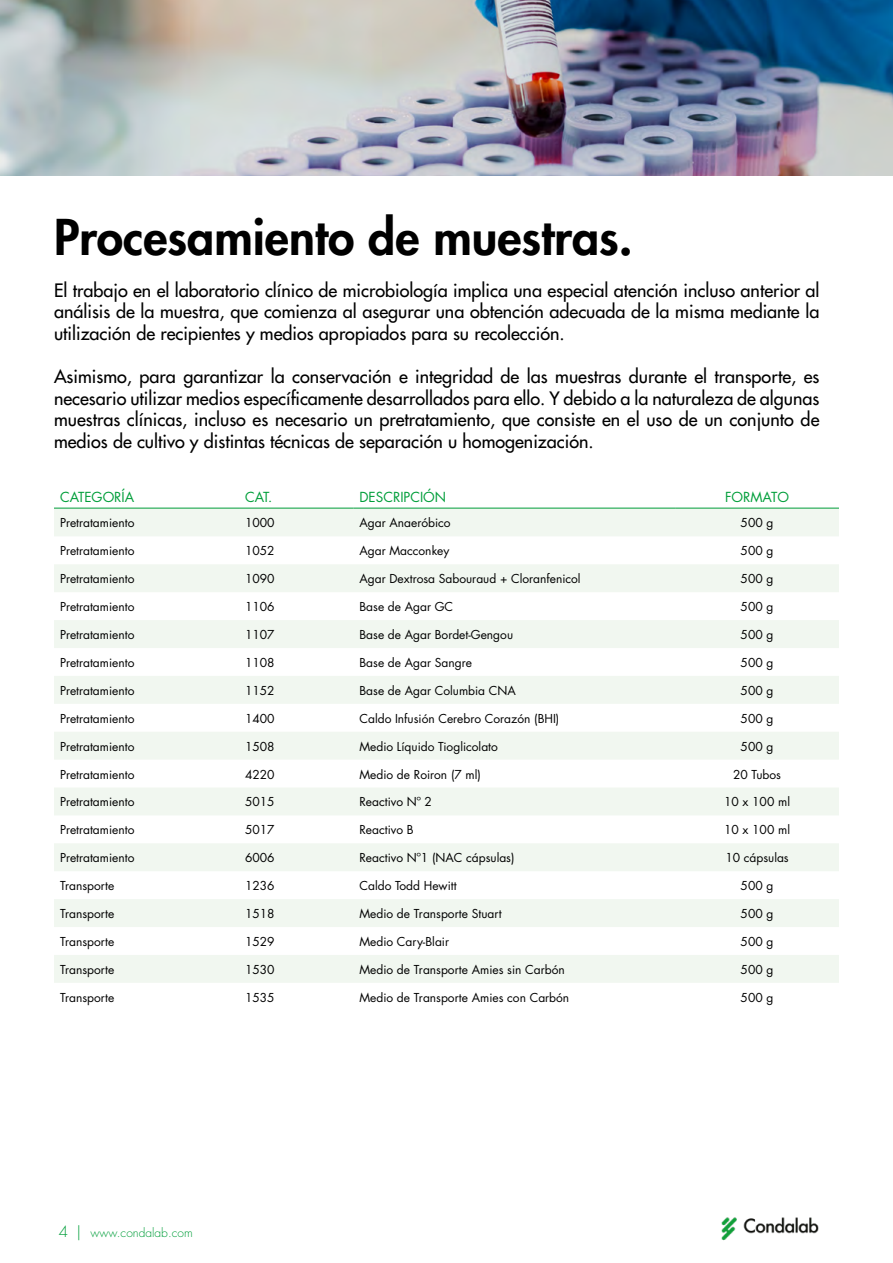
<style>
.page{position:relative;width:893px;height:1263px;background:#fff}
.page>*{position:absolute;margin:0;border:0;box-sizing:border-box;transform-origin:0 0}
.t1{font:800 48px "Futura Std";color:#000}
.t2{font:500 18px/21.6px "Futura Std";color:#000;text-align:justify}
.t3{font:13.5px "Futura Std";color:#009e3a}
.t4{font:12px "Futura Std";color:#000}
.t5{font:300 12px "Futura Std";color:#009e3a}
.s1{font-size:15px}
</style>
<div class="page">
<img style="left:721px;top:1217px;width:98px;height:24px">
<img style="left:0;top:0;width:893px;height:176px">
<svg style="left:54px;top:509px;width:785px;height:474px;fill:#f1f7f0"></svg>
<hr style="left:54px;top:508px;width:185px;height:1px;background:#009e3a">
<hr style="left:239px;top:508px;width:114px;height:1px;background:#009e3a">
<hr style="left:353px;top:508px;width:322px;height:1px;background:#009e3a">
<hr style="left:675px;top:508px;width:164px;height:1px;background:#009e3a">
<h1 class="t1" style="left:54px;top:207px;width:580px">Procesamiento de muestras.</h1>
<p class="t2" style="left:54px;top:279px;width:767px">El trabajo en el laboratorio clínico de microbiología implica una especial atención incluso anterior al análisis de la muestra, que comienza al asegurar una obtención adecuada de la misma mediante la utilización de recipientes y medios apropiados para su recolección.</p>
<p class="t2" style="left:54px;top:366px;width:767px">Asimismo, para garantizar la conservación e integridad de las muestras durante el transporte, es necesario utilizar medios específicamente desarrollados para ello. Y debido a la naturaleza de algunas muestras clínicas, incluso es necesario un pretratamiento, que consiste en el uso de un conjunto de medios de cultivo y distintas técnicas de separación u homogenización.</p>
<p class="t3" style="left:60px;top:488px;width:76px">CATEGORÍA</p>
<p class="t3" style="left:245px;top:488px;width:29px">CAT.</p>
<p class="t3" style="left:359px;top:488px;width:88px">DESCRIPCIÓN</p>
<p class="t3" style="left:725px;top:488px;width:65px">FORMATO</p>
<p class="t4" style="left:60px;top:515px;width:76px">Pretratamiento</p>
<p class="t4" style="left:245px;top:515px;width:31px">1000</p>
<p class="t4" style="left:359px;top:515px;width:93px">Agar Anaeróbico</p>
<p class="t4" style="left:741px;top:515px;width:34px">500 g</p>
<p class="t4" style="left:60px;top:543px;width:76px">Pretratamiento</p>
<p class="t4" style="left:245px;top:543px;width:31px">1052</p>
<p class="t4" style="left:359px;top:543px;width:92px">Agar Macconkey</p>
<p class="t4" style="left:741px;top:543px;width:34px">500 g</p>
<p class="t4" style="left:60px;top:571px;width:76px">Pretratamiento</p>
<p class="t4" style="left:245px;top:571px;width:31px">1090</p>
<p class="t4" style="left:359px;top:571px;width:223px">Agar Dextrosa Sabouraud + Cloranfenicol</p>
<p class="t4" style="left:741px;top:571px;width:34px">500 g</p>
<p class="t4" style="left:60px;top:599px;width:76px">Pretratamiento</p>
<p class="t4" style="left:245px;top:599px;width:31px">1106</p>
<p class="t4" style="left:359px;top:599px;width:95px">Base de Agar GC</p>
<p class="t4" style="left:741px;top:599px;width:34px">500 g</p>
<p class="t4" style="left:60px;top:627px;width:76px">Pretratamiento</p>
<p class="t4" style="left:245px;top:627px;width:31px">1107</p>
<p class="t4" style="left:359px;top:627px;width:155px">Base de Agar Bordet-Gengou</p>
<p class="t4" style="left:741px;top:627px;width:34px">500 g</p>
<p class="t4" style="left:60px;top:655px;width:76px">Pretratamiento</p>
<p class="t4" style="left:245px;top:655px;width:31px">1108</p>
<p class="t4" style="left:359px;top:655px;width:114px">Base de Agar Sangre</p>
<p class="t4" style="left:741px;top:655px;width:34px">500 g</p>
<p class="t4" style="left:60px;top:683px;width:76px">Pretratamiento</p>
<p class="t4" style="left:245px;top:683px;width:31px">1152</p>
<p class="t4" style="left:359px;top:683px;width:158px">Base de Agar Columbia CNA</p>
<p class="t4" style="left:741px;top:683px;width:34px">500 g</p>
<p class="t4" style="left:60px;top:711px;width:76px">Pretratamiento</p>
<p class="t4" style="left:245px;top:711px;width:31px">1400</p>
<p class="t4" style="left:359px;top:711px;width:201px">Caldo Infusión Cerebro Corazón (BHI)</p>
<p class="t4" style="left:741px;top:711px;width:34px">500 g</p>
<p class="t4" style="left:60px;top:738px;width:76px">Pretratamiento</p>
<p class="t4" style="left:245px;top:738px;width:31px">1508</p>
<p class="t4" style="left:359px;top:738px;width:140px">Medio Líquido Tioglicolato</p>
<p class="t4" style="left:741px;top:738px;width:34px">500 g</p>
<p class="t4" style="left:60px;top:766px;width:76px">Pretratamiento</p>
<p class="t4" style="left:245px;top:766px;width:31px">4220</p>
<p class="t4" style="left:359px;top:766px;width:123px">Medio de Roiron (7 ml)</p>
<p class="t4" style="left:733px;top:766px;width:49px">20 Tubos</p>
<p class="t4" style="left:60px;top:794px;width:76px">Pretratamiento</p>
<p class="t4" style="left:245px;top:794px;width:31px">5015</p>
<p class="t4" style="left:359px;top:794px;width:74px">Reactivo Nº 2</p>
<p class="t4" style="left:724px;top:794px;width:67px">10 x 100 ml</p>
<p class="t4" style="left:60px;top:822px;width:76px">Pretratamiento</p>
<p class="t4" style="left:245px;top:822px;width:31px">5017</p>
<p class="t4" style="left:359px;top:822px;width:56px">Reactivo B</p>
<p class="t4" style="left:724px;top:822px;width:67px">10 x 100 ml</p>
<p class="t4" style="left:60px;top:850px;width:76px">Pretratamiento</p>
<p class="t4" style="left:245px;top:850px;width:31px">6006</p>
<p class="t4" style="left:359px;top:850px;width:157px">Reactivo Nº1 (NAC cápsulas)</p>
<p class="t4" style="left:725px;top:850px;width:65px">10 cápsulas</p>
<p class="t4" style="left:60px;top:878px;width:56px">Transporte</p>
<p class="t4" style="left:245px;top:878px;width:31px">1236</p>
<p class="t4" style="left:359px;top:878px;width:99px">Caldo Todd Hewitt</p>
<p class="t4" style="left:741px;top:878px;width:34px">500 g</p>
<p class="t4" style="left:60px;top:906px;width:56px">Transporte</p>
<p class="t4" style="left:245px;top:906px;width:31px">1518</p>
<p class="t4" style="left:359px;top:906px;width:144px">Medio de Transporte Stuart</p>
<p class="t4" style="left:741px;top:906px;width:34px">500 g</p>
<p class="t4" style="left:60px;top:934px;width:56px">Transporte</p>
<p class="t4" style="left:245px;top:934px;width:31px">1529</p>
<p class="t4" style="left:359px;top:934px;width:91px">Medio Cary-Blair</p>
<p class="t4" style="left:741px;top:934px;width:34px">500 g</p>
<p class="t4" style="left:60px;top:962px;width:56px">Transporte</p>
<p class="t4" style="left:245px;top:962px;width:31px">1530</p>
<p class="t4" style="left:359px;top:962px;width:207px">Medio de Transporte Amies sin Carbón</p>
<p class="t4" style="left:741px;top:962px;width:34px">500 g</p>
<p class="t4" style="left:60px;top:990px;width:56px">Transporte</p>
<p class="t4" style="left:245px;top:990px;width:31px">1535</p>
<p class="t4" style="left:359px;top:990px;width:211px">Medio de Transporte Amies con Carbón</p>
<p class="t4" style="left:741px;top:990px;width:34px">500 g</p>
<p class="t5" style="left:59px;top:1225px;width:135px"><span class="s1">4 |</span> www.condalab.com</p>
</div>
